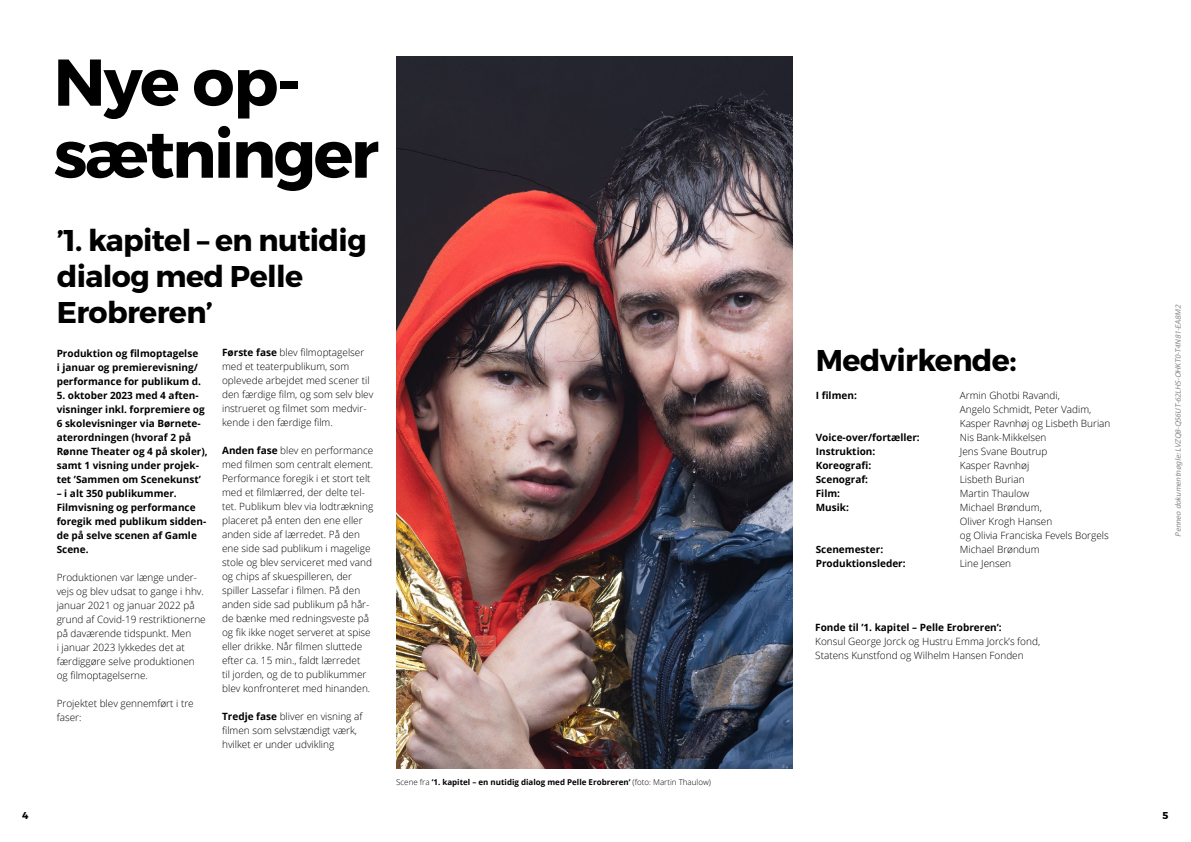
<style>
.page{position:relative;width:1191px;height:842px;background:#fff}
.page>*{position:absolute;margin:0;border:0;box-sizing:border-box;transform-origin:0 0}
.t1{font:700 66px/72px "Montserrat";letter-spacing:-.04em;color:#000}
.t2{font:700 30px/36px "Montserrat";letter-spacing:-.02em;color:#000}
.t3{font:300 10px/14px "Open Sans";color:#000}
.t4{font:700 10px/14px "Open Sans";color:#000}
.t5{font:700 10px "Montserrat";color:#000}
.t6{font:700 8px "Open Sans";color:#000}
.t7{font:italic 8px "Myriad Pro";color:#888}
.s1{font-weight:700}
.s2{font-weight:300}
</style>
<div class="page">
<img style="left:396px;top:57px;width:396px;height:712px">
<h1 class="t1" style="left:54px;top:47px;width:327px">Nye op&shy;sætninger</h1>
<h2 class="t2" style="left:57px;top:223px;width:311px">’1. kapitel – en nutidig dialog med Pelle<br>Erobreren’</h2>
<p class="t4" style="left:57px;top:346px;width:146px">Produktion og filmoptagelse i januar og premierevisning/ performance for publikum d.</p>
<p class="t4" style="left:57px;top:388px;width:153px">5. oktober 2023 med 4 aften&shy;visninger inkl. forpremiere og<br>6 skolevisninger via Børnete&shy;aterordningen (hvoraf 2 på<br>Rønne Theater og 4 på skoler), samt 1 visning under projek&shy;tet ’Sammen om Scenekunst’</p>
<p class="t4" style="left:57px;top:486px;width:151px">– i alt 350 publikummer.<br>Filmvisning og performance foregik med publikum sidden&shy;de på selve scenen af Gamle<br>Scene.</p>
<p class="t3" style="left:57px;top:571px;width:150px">Produktionen var længe under&shy;vejs og blev udsat to gange i hhv. januar 2021 og januar 2022 på grund af Covid-19 restriktionerne på daværende tidspunkt. Men<br>i januar 2023 lykkedes det at færdiggøre selve produktionen og filmoptagelserne.</p>
<p class="t3" style="left:57px;top:696px;width:139px">Projektet blev gennemført i tre faser:</p>
<p class="t3" style="left:222px;top:345px;width:153px"><span class="s1">Første fase</span> blev filmoptagelser med et teaterpublikum, som oplevede arbejdet med scener til den færdige film, og som selv blev instrueret og filmet som medvir&shy;kende i den færdige film.</p>
<p class="t3" style="left:222px;top:443px;width:153px"><span class="s1">Anden fase</span> blev en performance med filmen som centralt element.<br>Performance foregik i et stort telt med et filmlærred, der delte tel&shy;tet. Publikum blev via lodtrækning placeret på enten den ene eller anden side af lærredet. På den ene side sad publikum i magelige stole og blev serviceret med vand og chips af skuespilleren, der spiller Lassefar i filmen. På den anden side sad publikum på hår&shy;de bænke med redningsveste på og fik ikke noget serveret at spise eller drikke. Når filmen sluttede efter ca. 15 min., faldt lærredet<br>til jorden, og de to publikummer blev konfronteret med hinanden.</p>
<p class="t3" style="left:222px;top:710px;width:142px"><span class="s1">Tredje fase</span> bliver en visning af filmen som selvstændigt værk, hvilket er under udvikling</p>
<p class="t6" style="left:396px;top:777px;width:316px"><span class="s2">Scene fra</span> ’1. kapitel – en nutidig dialog med Pelle Erobreren’ <span class="s2">(foto: Martin Thaulow)</span></p>
<h2 class="t2" style="left:816px;top:342px;width:202px">Medvirkende:</h2>
<p class="t4" style="left:816px;top:388px;width:43px">I filmen:</p>
<p class="t3" style="left:960px;top:388px;width:152px">Armin Ghotbi Ravandi,<br>Angelo Schmidt, Peter Vadim,<br>Kasper Ravnhøj og Lisbeth Burian</p>
<p class="t4" style="left:816px;top:430px;width:105px">Voice-over/fortæller:</p>
<p class="t3" style="left:960px;top:431px;width:88px">Nis Bank-Mikkelsen</p>
<p class="t4" style="left:816px;top:444px;width:61px">Instruktion:</p>
<p class="t3" style="left:960px;top:445px;width:89px">Jens Svane Boutrup</p>
<p class="t4" style="left:816px;top:458px;width:57px">Koreografi:</p>
<p class="t3" style="left:960px;top:458px;width:71px">Kasper Ravnhøj</p>
<p class="t4" style="left:816px;top:472px;width:54px">Scenograf:</p>
<p class="t3" style="left:960px;top:473px;width:66px">Lisbeth Burian</p>
<p class="t4" style="left:816px;top:486px;width:26px">Film:</p>
<p class="t3" style="left:960px;top:487px;width:71px">Martin Thaulow</p>
<p class="t4" style="left:816px;top:500px;width:35px">Musik:</p>
<p class="t3" style="left:960px;top:500px;width:150px">Michael Brøndum,<br>Oliver Krogh Hansen<br>og Olivia Franciska Fevels Borgels</p>
<p class="t4" style="left:816px;top:542px;width:69px">Scenemester:</p>
<p class="t3" style="left:960px;top:542px;width:81px">Michael Brøndum</p>
<p class="t4" style="left:816px;top:556px;width:91px">Produktionsleder:</p>
<p class="t3" style="left:960px;top:557px;width:53px">Line Jensen</p>
<p class="t4" style="left:815px;top:620px;width:188px">Fonde til ’1. kapitel – Pelle Erobreren’:</p>
<p class="t3" style="left:815px;top:634px;width:226px">Konsul George Jorck og Hustru Emma Jorck’s fond,<br>Statens Kunstfond og Wilhelm Hansen Fonden</p>
<p class="t7" style="left:1175px;top:537px;width:235px;rotate:-90deg">Penneo dokumentnøgle:LVZQ8-Q56UT-62LHS-OHKT0-T4N81-EA8M2</p>
<p class="t5" style="left:22px;top:810px;width:8px">4</p>
<p class="t5" style="left:1162px;top:810px;width:7px">5</p>
</div>
